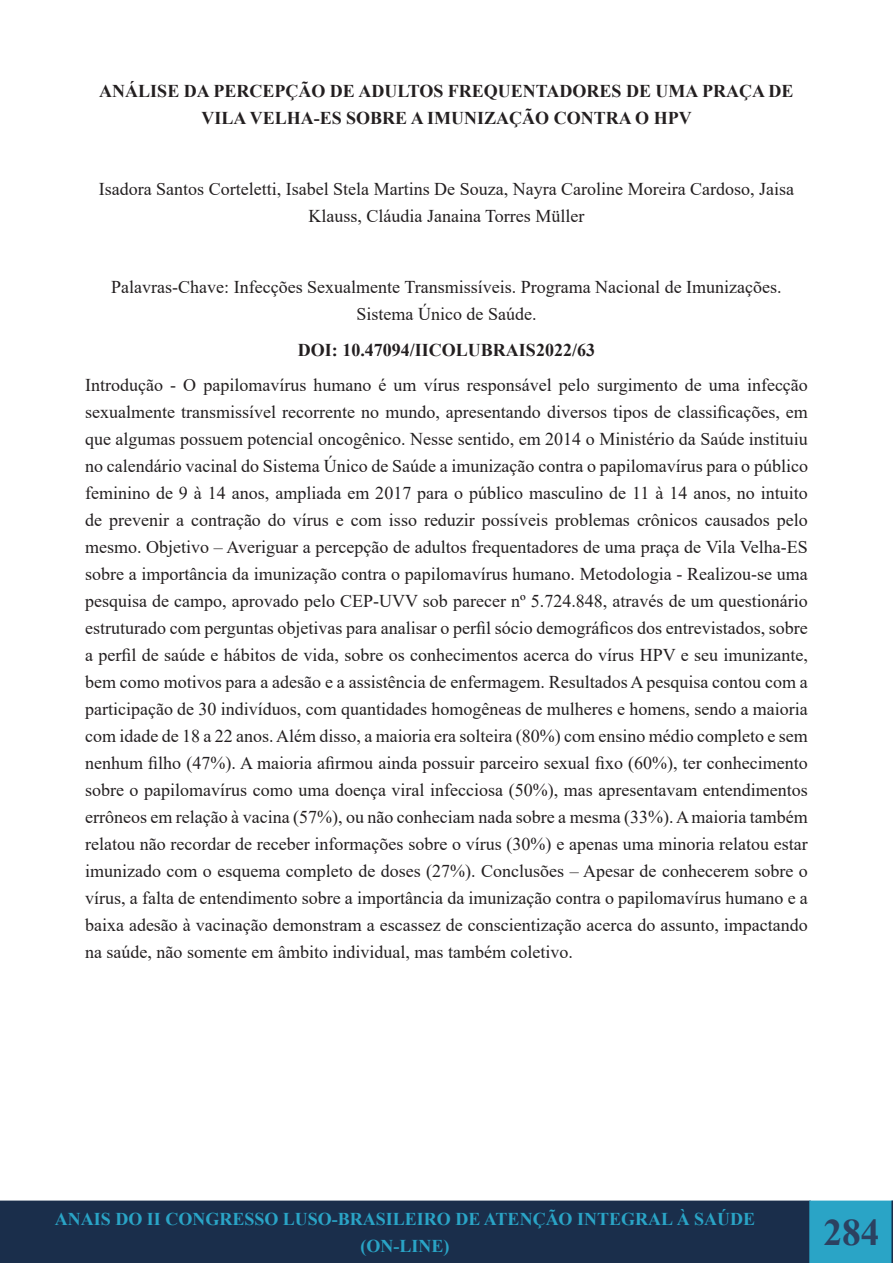
<style>
.page{position:relative;width:893px;height:1263px;background:#fff}
.page>*{position:absolute;margin:0;border:0;box-sizing:border-box;transform-origin:0 0}
.t1{font:700 37.5px "Times New Roman";color:#2c4161}
.t2{font:18px/27px "Times New Roman";color:#231f20;text-align:center}
.t3{font:700 18px/27px "Times New Roman";color:#231f20;text-align:center}
.t4{font:700 18px/26.5px "Times New Roman";color:#2aa4c6;text-align:center}
</style>
<div class="page">
<div style="left:0;top:1201px;width:810px;height:62px;background:#1a2e4b"></div>
<div style="left:0;top:1200px;width:811px;height:63px;border:2px solid #1a2e4b"></div>
<div style="left:810px;top:1201px;width:83px;height:62px;background:#2aa4c6"></div>
<div style="left:809px;top:1200px;width:84px;height:63px;border:2px solid #2aa4c6"></div>
<svg style="left:891px;top:1200px;width:2px;height:63px"></svg>
<p class="t3" style="left:99px;top:77px;width:696px">ANÁLISE DA PERCEPÇÃO DE ADULTOS FREQUENTADORES DE UMA PRAÇA DE<br>VILA VELHA-ES SOBRE A IMUNIZAÇÃO CONTRA O HPV</p>
<p class="t2" style="left:99px;top:175px;width:697px">Isadora Santos Corteletti, Isabel Stela Martins De Souza, Nayra Caroline Moreira Cardoso, Jaisa<br>Klauss, Cláudia Janaina Torres Müller</p>
<p class="t2" style="left:111px;top:273px;width:672px">Palavras-Chave: Infecções Sexualmente Transmissíveis. Programa Nacional de Imunizações.<br>Sistema Único de Saúde.</p>
<p class="t3" style="left:298px;top:336px;width:299px">DOI: 10.47094/IICOLUBRAIS2022/63</p>
<p class="t2" style="left:85px;top:371px;width:724px;text-align:justify">Introdução - O papilomavírus humano é um vírus responsável pelo surgimento de uma infecção sexualmente transmissível recorrente no mundo, apresentando diversos tipos de classificações, em que algumas possuem potencial oncogênico. Nesse sentido, em 2014 o Ministério da Saúde instituiu no calendário vacinal do Sistema Único de Saúde a imunização contra o papilomavírus para o público feminino de 9 à 14 anos, ampliada em 2017 para o público masculino de 11 à 14 anos, no intuito de prevenir a contração do vírus e com isso reduzir possíveis problemas crônicos causados pelo mesmo. Objetivo – Averiguar a percepção de adultos frequentadores de uma praça de Vila Velha-ES sobre a importância da imunização contra o papilomavírus humano. Metodologia - Realizou-se uma pesquisa de campo, aprovado pelo CEP-UVV sob parecer nº 5.724.848, através de um questionário estruturado com perguntas objetivas para analisar o perfil sócio demográficos dos entrevistados, sobre a perfil de saúde e hábitos de vida, sobre os conhecimentos acerca do vírus HPV e seu imunizante, bem como motivos para a adesão e a assistência de enfermagem. Resultados A pesquisa contou com a participação de 30 indivíduos, com quantidades homogêneas de mulheres e homens, sendo a maioria com idade de 18 a 22 anos. Além disso, a maioria era solteira (80%) com ensino médio completo e sem nenhum filho (47%). A maioria afirmou ainda possuir parceiro sexual fixo (60%), ter conhecimento sobre o papilomavírus como uma doença viral infecciosa (50%), mas apresentavam entendimentos errôneos em relação à vacina (57%), ou não conheciam nada sobre a mesma (33%). A maioria também relatou não recordar de receber informações sobre o vírus (30%) e apenas uma minoria relatou estar imunizado com o esquema completo de doses (27%). Conclusões – Apesar de conhecerem sobre o vírus, a falta de entendimento sobre a importância da imunização contra o papilomavírus humano e a baixa adesão à vacinação demonstram a escassez de conscientização acerca do assunto, impactando na saúde, não somente em âmbito individual, mas também coletivo.</p>
<p class="t4" style="left:55px;top:1205px;width:702px">ANAIS DO II CONGRESSO LUSO-BRASILEIRO DE ATENÇÃO INTEGRAL À SAÚDE (ON-LINE)</p>
<h1 class="t1" style="left:823px;top:1205px;width:58px">284</h1>
</div>
